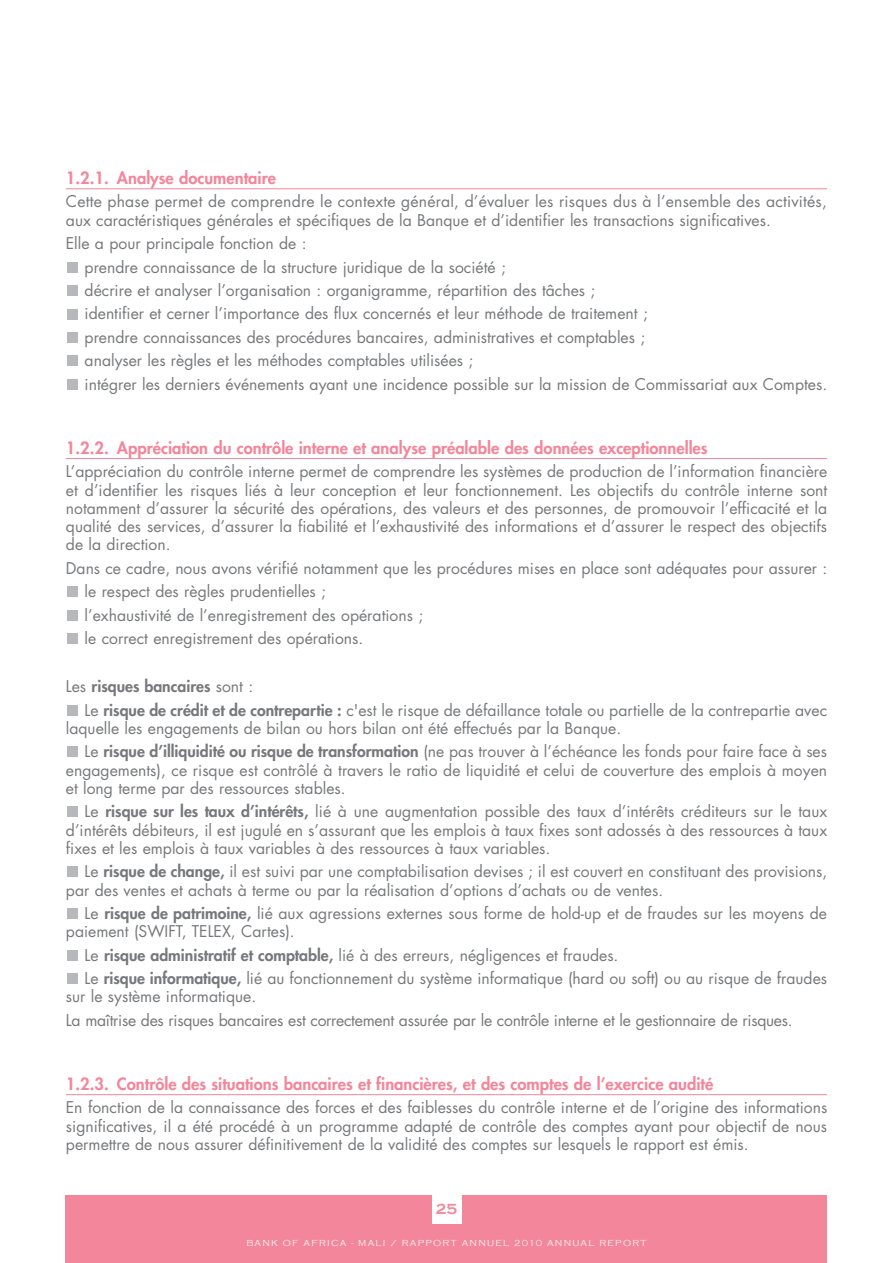
<style>
.page{position:relative;width:893px;height:1263px;background:#fff}
.page>*{position:absolute;margin:0;border:0;box-sizing:border-box;transform-origin:0 0}
.t1{font:800 16.5px "Futura";color:#f3869a}
.t2{font:15.75px/18.3px "Futura";color:#76787b}
.t3{font:15.75px/23.4px "Futura";letter-spacing:-.02em;color:#76787b}
.t4{font:700 15px "Copperplate Gothic";color:#f3869a}
.t5{font:300 9px "Copperplate Gothic";letter-spacing:.145em;color:#fff}
.s1{font-weight:800}
</style>
<div class="page">
<div style="left:66px;top:1195px;width:761px;height:68px;background:#f3869a"></div>
<div style="left:432px;top:1194px;width:29px;height:30px;background:#fff"></div>
<hr style="left:66px;top:188px;width:761px;height:1px;background:#f3869a">
<hr style="left:66px;top:458px;width:761px;height:1px;background:#f3869a">
<hr style="left:66px;top:1094px;width:761px;height:1px;background:#f3869a">
<div style="left:67px;top:262px;width:11px;height:11px;background:#b7b8bb"></div>
<div style="left:67px;top:285px;width:11px;height:11px;background:#b7b8bb"></div>
<div style="left:67px;top:587px;width:11px;height:10px;background:#b7b8bb"></div>
<div style="left:67px;top:610px;width:11px;height:11px;background:#b7b8bb"></div>
<div style="left:67px;top:633px;width:11px;height:11px;background:#b7b8bb"></div>
<div style="left:67px;top:705px;width:11px;height:10px;background:#b7b8bb"></div>
<div style="left:67px;top:309px;width:11px;height:10px;background:#b7b8bb"></div>
<div style="left:67px;top:332px;width:11px;height:11px;background:#b7b8bb"></div>
<div style="left:67px;top:356px;width:11px;height:10px;background:#b7b8bb"></div>
<div style="left:67px;top:379px;width:11px;height:11px;background:#b7b8bb"></div>
<div style="left:67px;top:746px;width:11px;height:11px;background:#b7b8bb"></div>
<div style="left:67px;top:806px;width:11px;height:11px;background:#b7b8bb"></div>
<div style="left:67px;top:866px;width:11px;height:11px;background:#b7b8bb"></div>
<div style="left:67px;top:908px;width:11px;height:11px;background:#b7b8bb"></div>
<div style="left:67px;top:950px;width:11px;height:11px;background:#b7b8bb"></div>
<div style="left:67px;top:973px;width:11px;height:11px;background:#b7b8bb"></div>
<p class="t1" style="left:66px;top:170px;width:212px">1.2.1. Analyse documentaire</p>
<p class="t2" style="left:66px;top:194px;width:762px">Cette phase permet de comprendre le contexte général, d’évaluer les risques dus à l’ensemble des activités, aux caractéristiques générales et spécifiques de la Banque et d’identifier les transactions significatives.</p>
<p class="t2" style="left:85px;top:233px;width:744px;line-height:23.4px;text-indent:-19px">Elle a pour principale fonction de :<br>prendre connaissance de la structure juridique de la société ;<br>décrire et analyser l’organisation : organigramme, répartition des tâches ;<br>identifier et cerner l’importance des flux concernés et leur méthode de traitement ;<br>prendre connaissances des procédures bancaires, administratives et comptables ;<br>analyser les règles et les méthodes comptables utilisées ;<br>intégrer les derniers événements ayant une incidence possible sur la mission de Commissariat aux Comptes.</p>
<p class="t1" style="left:66px;top:440px;width:643px">1.2.2. Appréciation du contrôle interne et analyse préalable des données exceptionnelles</p>
<p class="t2" style="left:66px;top:464px;width:763px;text-align:justify">L’appréciation du contrôle interne permet de comprendre les systèmes de production de l’information financière et d’identifier les risques liés à leur conception et leur fonctionnement. Les objectifs du contrôle interne sont notamment d’assurer la sécurité des opérations, des valeurs et des personnes, de promouvoir l’efficacité et la qualité des services, d’assurer la fiabilité et l’exhaustivité des informations et d’assurer le respect des objectifs de la direction.</p>
<p class="t2" style="left:85px;top:558px;width:744px;line-height:23.4px;text-indent:-19px">Dans ce cadre, nous avons vérifié notamment que les procédures mises en place sont adéquates pour assurer : le respect des règles prudentielles ;<br>l’exhaustivité de l’enregistrement des opérations ;<br>le correct enregistrement des opérations.</p>
<p class="t2" style="left:85px;top:676px;width:744px;line-height:23.4px;text-indent:-19px">Les <span class="s1">risques bancaires</span> sont :<br>Le <span class="s1">risque de crédit et de contrepartie :</span> c'est le risque de défaillance totale ou partielle de la contrepartie avec</p>
<p class="t2" style="left:85px;top:718px;width:744px;line-height:23.4px;text-indent:-19px">laquelle les engagements de bilan ou hors bilan ont été effectués par la Banque.<br>Le <span class="s1">risque d’illiquidité ou risque de transformation</span> (ne pas trouver à l’échéance les fonds pour faire face à ses</p>
<p class="t2" style="left:66px;top:762px;width:763px">engagements), ce risque est contrôlé à travers le ratio de liquidité et celui de couverture des emplois à moyen et long terme par des ressources stables.</p>
<p class="t2" style="left:66px;top:804px;width:763px;text-align:justify;text-indent:19px">Le <span class="s1">risque sur les taux d’intérêts,</span> lié à une augmentation possible des taux d’intérêts créditeurs sur le taux d’intérêts débiteurs, il est jugulé en s’assurant que les emplois à taux fixes sont adossés à des ressources à taux fixes et les emplois à taux variables à des ressources à taux variables.</p>
<p class="t2" style="left:66px;top:864px;width:763px;text-indent:19px">Le <span class="s1">risque de change,</span> il est suivi par une comptabilisation devises ; il est couvert en constituant des provisions, par des ventes et achats à terme ou par la réalisation d’options d’achats ou de ventes.</p>
<p class="t2" style="left:66px;top:905px;width:763px;text-indent:19px">Le <span class="s1">risque de patrimoine,</span> lié aux agressions externes sous forme de hold-up et de fraudes sur les moyens de paiement (SWIFT, TELEX, Cartes).</p>
<p class="t2" style="left:85px;top:944px;width:744px;line-height:23.4px">Le <span class="s1">risque administratif et comptable,</span> lié à des erreurs, négligences et fraudes.<br>Le <span class="s1">risque informatique,</span> lié au fonctionnement du système informatique (hard ou soft) ou au risque de fraudes</p>
<p class="t3" style="left:66px;top:986px;width:728px">sur le système informatique.<br>La maîtrise des risques bancaires est correctement assurée par le contrôle interne et le gestionnaire de risques.</p>
<p class="t1" style="left:66px;top:1076px;width:649px">1.2.3. Contrôle des situations bancaires et financières, et des comptes de l’exercice audité</p>
<p class="t2" style="left:66px;top:1100px;width:763px;text-align:justify">En fonction de la connaissance des forces et des faiblesses du contrôle interne et de l’origine des informations significatives, il a été procédé à un programme adapté de contrôle des comptes ayant pour objectif de nous permettre de nous assurer définitivement de la validité des comptes sur lesquels le rapport est émis.</p>
<p class="t4" style="left:436px;top:1200px;width:23px">25</p>
<p class="t5" style="left:246px;top:1238px;width:402px">BANK OF AFRICA - MALI / RAPPORT ANNUEL 2010 ANNUAL REPORT</p>
</div>
